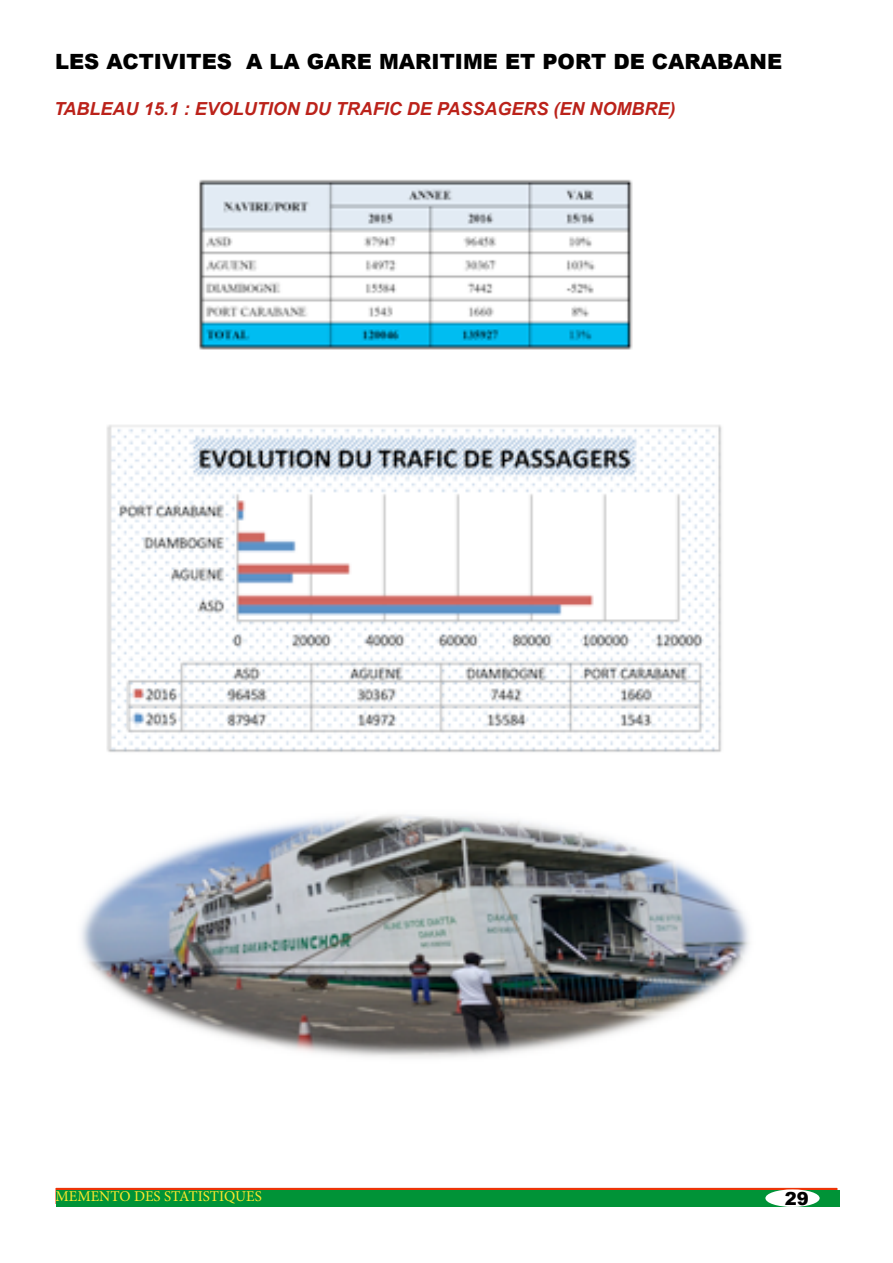
<style>
.page{position:relative;width:893px;height:1263px;background:#fff}
.page>*{position:absolute;margin:0;border:0;box-sizing:border-box;transform-origin:0 0}
.t1{font:900 21px "Arial";color:#000}
.t2{font:italic 700 18px "Arial";color:#bb221a}
.t3{font:900 18px "Arial";color:#000}
.t4{font:15px "Minion Pro";color:#ffe82d}
</style>
<div class="page">
<div style="left:54px;top:1186px;width:785px;height:20px;background:#ed3407;border:2px solid #fff"></div>
<div style="left:56px;top:1190px;width:783px;height:16px;background:#009337"></div>
<div style="left:765px;top:1189px;width:55px;height:18px;background:#fff;border-radius:50%"></div>
<img style="left:81px;top:179px;width:669px;height:879px">
<p class="t1" style="left:55px;top:46px;width:729px">LES ACTIVITES A LA GARE MARITIME ET PORT DE CARABANE</p>
<p class="t2" style="left:54px;top:97px;width:623px">TABLEAU 15.1 : EVOLUTION DU TRAFIC DE PASSAGERS (EN NOMBRE)</p>
<p class="t4" style="left:55px;top:1186px;width:208px">MEMENTO DES STATISTIQUES</p>
<p class="t3" style="left:785px;top:1185px;width:26px">29</p>
</div>
